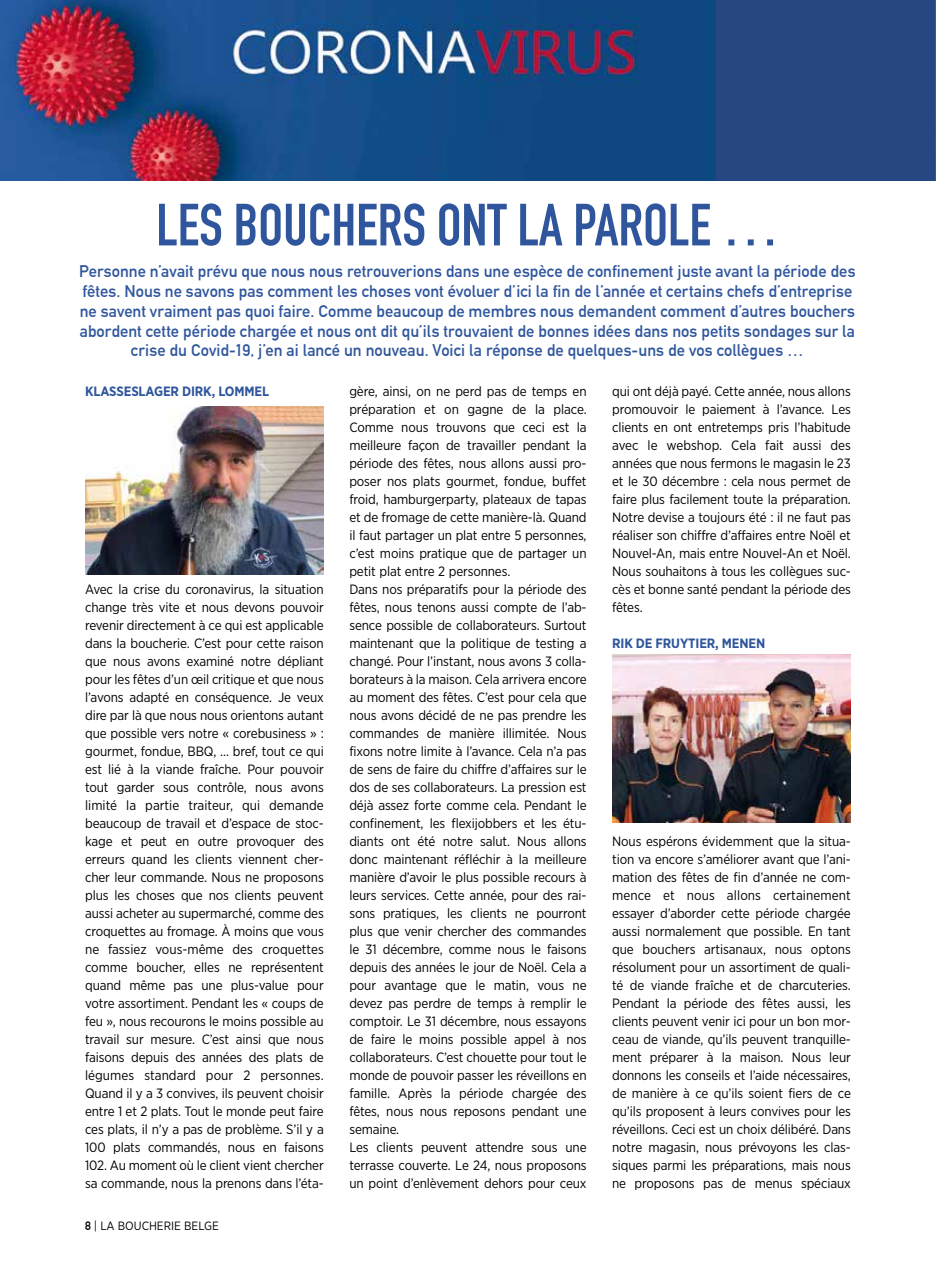
<style>
.page{position:relative;width:936px;height:1263px;background:#fff}
.page>*{position:absolute;margin:0;border:0;box-sizing:border-box;transform-origin:0 0}
.t1{font:700 58.5px "DIN Condensed";color:#2f569d}
.t2{font:700 16.5px/19.8px "DIN Alternate";color:#2f569d;text-align:center}
.t3{font:13.5px/18px "Gotham Narrow";letter-spacing:-.01em;color:#000;text-align:justify}
.t4{font:700 13.5px "Gotham Narrow";letter-spacing:-.01em;color:#2f569d}
.t5{font:12px "Gotham Narrow";color:#000}
.s1{font-family:"DIN Alternate";font-weight:700}
</style>
<div class="page">
<img style="left:85px;top:407px;width:239px;height:168px">
<img style="left:612px;top:654px;width:238px;height:168px">
<div style="left:0;top:0;width:935px;height:181px;background:#274782"></div>
<img style="left:0;top:0;width:716px;height:181px">
<img style="left:935px;top:0;width:1px;height:181px">
<h1 class="t1" style="left:156px;top:191px;width:625px">LES BOUCHERS ONT LA PAROLE …</h1>
<p class="t2" style="left:79px;top:260px;width:778px">Personne n’avait prévu que nous nous retrouverions dans une espèce de confinement juste avant la période des fêtes. Nous ne savons pas comment les choses vont évoluer d’ici la fin de l’année et certains chefs d’entreprise ne savent vraiment pas quoi faire. Comme beaucoup de membres nous demandent comment d’autres bouchers abordent cette période chargée et nous ont dit qu’ils trouvaient de bonnes idées dans nos petits sondages sur la crise du Covid-19, j’en ai lancé un nouveau. Voici la réponse de quelques-uns de vos collègues …</p>
<p class="t4" style="left:85px;top:383px;width:186px">KLASSESLAGER DIRK, LOMMEL</p>
<p class="t3" style="left:349px;top:382px;width:239px;text-align:left">gère, ainsi, on ne perd pas de temps en préparation et on gagne de la place.<br>Comme nous trouvons que ceci est la meilleure façon de travailler pendant la période des fêtes, nous allons aussi pro&shy;poser nos plats gourmet, fondue, buffet froid, hamburgerparty, plateaux de tapas et de fromage de cette manière-là. Quand il faut partager un plat entre 5 personnes, c’est moins pratique que de partager un petit plat entre 2 personnes.<br>Dans nos préparatifs pour la période des fêtes, nous tenons aussi compte de l’ab&shy;sence possible de collaborateurs. Surtout maintenant que la politique de testing a changé. Pour l’instant, nous avons 3 colla&shy;borateurs à la maison. Cela arrivera encore au moment des fêtes. C’est pour cela que nous avons décidé de ne pas prendre les commandes de manière illimitée. Nous fixons notre limite à l’avance. Cela n’a pas de sens de faire du chiffre d’affaires sur le dos de ses collaborateurs. La pression est déjà assez forte comme cela. Pendant le confinement, les flexijobbers et les étu&shy;diants ont été notre salut. Nous allons donc maintenant réfléchir à la meilleure manière d’avoir le plus possible recours à leurs services. Cette année, pour des rai&shy;sons pratiques, les clients ne pourront plus que venir chercher des commandes le 31 décembre, comme nous le faisons depuis des années le jour de Noël. Cela a pour avantage que le matin, vous ne devez pas perdre de temps à remplir le comptoir. Le 31 décembre, nous essayons de faire le moins possible appel à nos collaborateurs. C’est chouette pour tout le monde de pouvoir passer les réveillons en famille. Après la période chargée des fêtes, nous nous reposons pendant une semaine.<br>Les clients peuvent attendre sous une terrasse couverte. Le 24, nous proposons un point d’enlèvement dehors pour ceux</p>
<p class="t3" style="left:612px;top:382px;width:240px">qui ont déjà payé. Cette année, nous allons promouvoir le paiement à l’avance. Les clients en ont entretemps pris l’habitude avec le webshop. Cela fait aussi des années que nous fermons le magasin le 23 et le 30 décembre : cela nous permet de faire plus facilement toute la préparation.<br>Notre devise a toujours été : il ne faut pas réaliser son chiffre d’affaires entre Noël et Nouvel-An, mais entre Nouvel-An et Noël.<br>Nous souhaitons à tous les collègues suc&shy;cès et bonne santé pendant la période des fêtes.</p>
<p class="t3" style="left:85px;top:580px;width:240px">Avec la crise du coronavirus, la situation change très vite et nous devons pouvoir revenir directement à ce qui est applicable dans la boucherie. C’est pour cette raison que nous avons examiné notre dépliant pour les fêtes d’un œil critique et que nous l’avons adapté en conséquence. Je veux dire par là que nous nous orientons autant que possible vers notre « corebusiness » : gourmet, fondue, BBQ, … bref, tout ce qui est lié à la viande fraîche. Pour pouvoir tout garder sous contrôle, nous avons limité la partie traiteur, qui demande beaucoup de travail et d’espace de stoc&shy;kage et peut en outre provoquer des erreurs quand les clients viennent cher&shy;cher leur commande. Nous ne proposons plus les choses que nos clients peuvent aussi acheter au supermarché, comme des croquettes au fromage. À moins que vous ne fassiez vous-même des croquettes comme boucher, elles ne représentent quand même pas une plus-value pour votre assortiment. Pendant les « coups de feu », nous recourons le moins possible au travail sur mesure. C’est ainsi que nous faisons depuis des années des plats de légumes standard pour 2 personnes.<br>Quand il y a 3 convives, ils peuvent choisir entre 1 et 2 plats. Tout le monde peut faire ces plats, il n’y a pas de problème. S’il y a 100 plats commandés, nous en faisons 102. Au moment où le client vient chercher sa commande, nous la prenons dans l’éta-</p>
<p class="t4" style="left:612px;top:634px;width:155px">RIK DE FRUYTIER, MENEN</p>
<p class="t3" style="left:612px;top:832px;width:240px">Nous espérons évidemment que la situa&shy;tion va encore s’améliorer avant que l’ani&shy;mation des fêtes de fin d’année ne com&shy;mence et nous allons certainement essayer d’aborder cette période chargée aussi normalement que possible. En tant que bouchers artisanaux, nous optons résolument pour un assortiment de quali&shy;té de viande fraîche et de charcuteries.<br>Pendant la période des fêtes aussi, les clients peuvent venir ici pour un bon mor&shy;ceau de viande, qu’ils peuvent tranquille&shy;ment préparer à la maison. Nous leur donnons les conseils et l’aide nécessaires, de manière à ce qu’ils soient fiers de ce qu’ils proposent à leurs convives pour les réveillons. Ceci est un choix délibéré. Dans notre magasin, nous prévoyons les clas&shy;siques parmi les préparations, mais nous ne proposons pas de menus spéciaux</p>
<p class="t5" style="left:85px;top:1218px;width:135px"><span class="s1">8</span> | LA BOUCHERIE BELGE</p>
</div>
